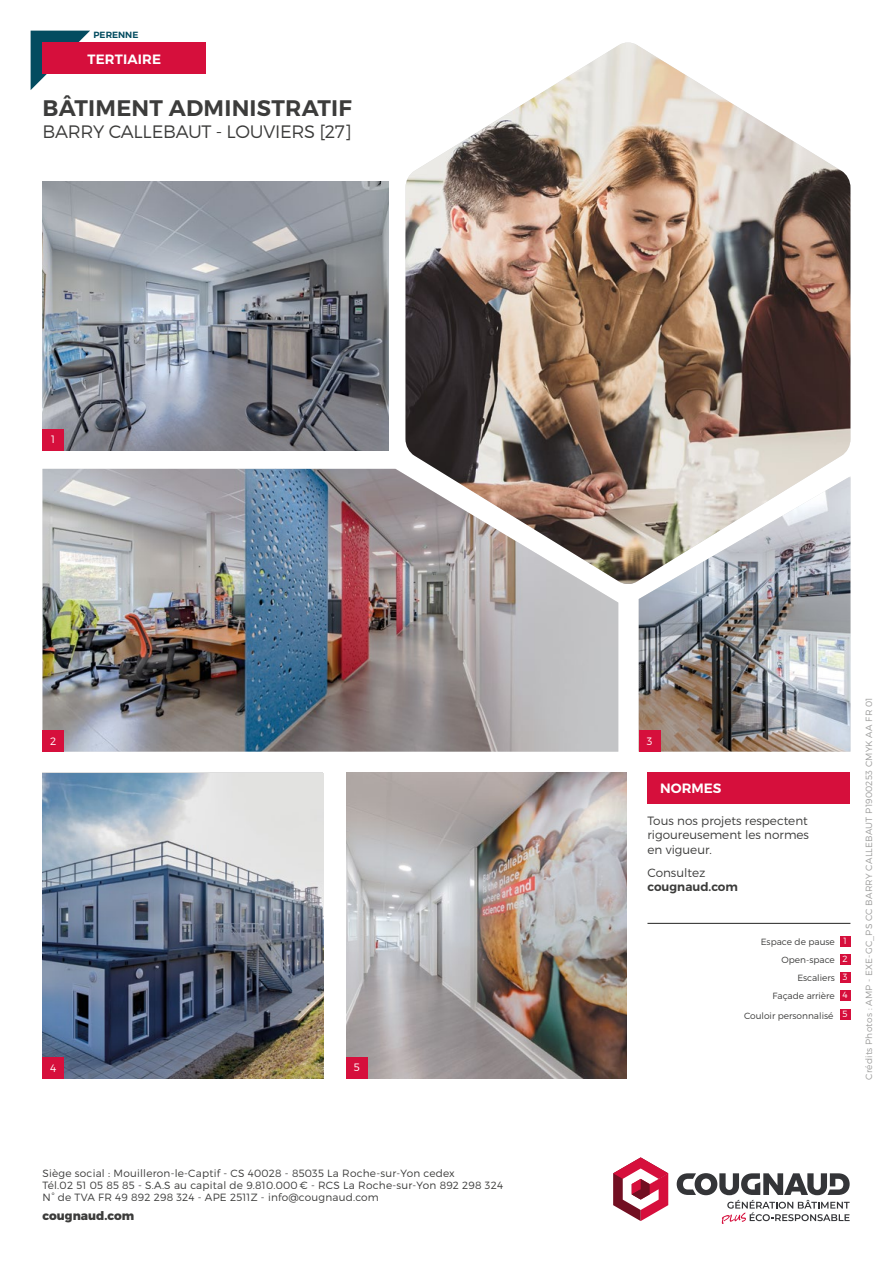
<style>
.page{position:relative;width:893px;height:1263px;background:#fff}
.page>*{position:absolute;margin:0;border:0;box-sizing:border-box;transform-origin:0 0}
.t1{font:600 22.5px "Montserrat";letter-spacing:.01em;color:#3c3c3b}
.t2{font:300 18px "Montserrat";letter-spacing:-.015em;color:#3c3c3b}
.t3{font:600 13.5px "Montserrat";letter-spacing:.01em;color:#fff}
.t4{font:300 12px/14.4px "Montserrat";color:#3c3c3b;text-align:justify}
.t5{font:800 12px "Montserrat";color:#3c3c3b}
.t6{font:600 12px "Montserrat";color:#3c3c3b}
.t7{font:300 10.65px "Montserrat";color:#fff}
.t8{font:300 10.5px/12px "Montserrat";letter-spacing:.02em;color:#3c3c3b}
.t9{font:300 9px/18px "Montserrat";color:#3c3c3b;text-align:right}
.t10{font:300 9px "Montserrat";letter-spacing:.02em;color:#9d9d9c}
.t11{font:600 9px "Montserrat";color:#034c60}
.t12{font:300 9px "Montserrat";color:#fff}
.s1{color:#fff}
</style>
<div class="page">
<svg style="left:613px;top:1157px;width:55px;height:64px"></svg>
<svg style="left:677px;top:1173px;width:173px;height:51px"></svg>
<svg style="left:31px;top:31px;width:59px;height:59px"></svg>
<img style="left:43px;top:773px;width:280px;height:306px">
<img style="left:639px;top:585px;width:211px;height:167px">
<img style="left:43px;top:469px;width:575px;height:283px">
<div style="left:43px;top:730px;width:21px;height:22px;background:#d60f3c"></div>
<div style="left:43px;top:1057px;width:21px;height:22px;background:#d60f3c"></div>
<div style="left:639px;top:730px;width:21px;height:22px;background:#d60f3c"></div>
<img style="left:405px;top:43px;width:445px;height:541px">
<hr style="left:647px;top:923px;width:203px;height:1px;background:#3c3c3b">
<div style="left:43px;top:43px;width:163px;height:31px;background:#d60f3c"></div>
<div style="left:647px;top:772px;width:203px;height:32px;background:#d60f3c"></div>
<div style="left:840px;top:936px;width:10px;height:11px;background:#d60f3c"></div>
<div style="left:840px;top:954px;width:10px;height:11px;background:#d60f3c"></div>
<div style="left:840px;top:972px;width:10px;height:11px;background:#d60f3c"></div>
<div style="left:840px;top:990px;width:10px;height:11px;background:#d60f3c"></div>
<img style="left:43px;top:181px;width:345px;height:269px">
<div style="left:43px;top:429px;width:21px;height:21px;background:#d60f3c"></div>
<img style="left:346px;top:772px;width:281px;height:306px">
<div style="left:346px;top:1057px;width:21px;height:21px;background:#d60f3c"></div>
<div style="left:840px;top:1009px;width:10px;height:10px;background:#d60f3c"></div>
<p class="t11" style="left:94px;top:30px;width:46px">PERENNE</p>
<p class="t3" style="left:88px;top:51px;width:75px">TERTIAIRE</p>
<h1 class="t1" style="left:43px;top:95px;width:311px">BÂTIMENT ADMINISTRATIF</h1>
<h2 class="t2" style="left:43px;top:123px;width:311px">BARRY CALLEBAUT - LOUVIERS [27]</h2>
<p class="t7" style="left:51px;top:435px;width:5px">1</p>
<p class="t7" style="left:50px;top:736px;width:8px">2</p>
<p class="t7" style="left:50px;top:1063px;width:8px">4</p>
<p class="t7" style="left:354px;top:1063px;width:8px">5</p>
<p class="t8" style="left:43px;top:1168px;width:462px">Siège social : Mouilleron-le-Captif - CS 40028 - 85035 La Roche-sur-Yon cedex<br>Tél.02 51 05 85 85 - S.A.S au capital de 9.810.000 € - RCS La Roche-sur-Yon 892 298 324<br>N° de TVA FR 49 892 298 324 - APE 2511Z - info@cougnaud.com</p>
<p class="t5" style="left:43px;top:1211px;width:93px">cougnaud.com</p>
<p class="t7" style="left:647px;top:736px;width:7px">3</p>
<p class="t3" style="left:660px;top:781px;width:63px">NORMES</p>
<p class="t4" style="left:647px;top:814px;width:163px">Tous nos projets respectent rigoureusement les normes en vigueur.</p>
<p class="t4" style="left:647px;top:866px;width:59px">Consultez</p>
<p class="t6" style="left:647px;top:880px;width:92px">cougnaud.com</p>
<p class="t9" style="left:761px;top:933px;width:88px">Espace de pause <span class="s1">1<br></span>Open-space <span class="s1">2<br></span>Escaliers <span class="s1">3<br></span>Façade arrière <span class="s1">4</span></p>
<p class="t9" style="left:744px;top:1007px;width:91px">Couloir personnalisé</p>
<p class="t12" style="left:843px;top:1010px;width:7px">5</p>
<p class="t10" style="left:865px;top:1080px;width:384px;rotate:-90deg">Crédits Photos : AMP - EXE-GC_PS CC BARRY CALLEBAUT P1900253 CMYK AA FR 01</p>
</div>
